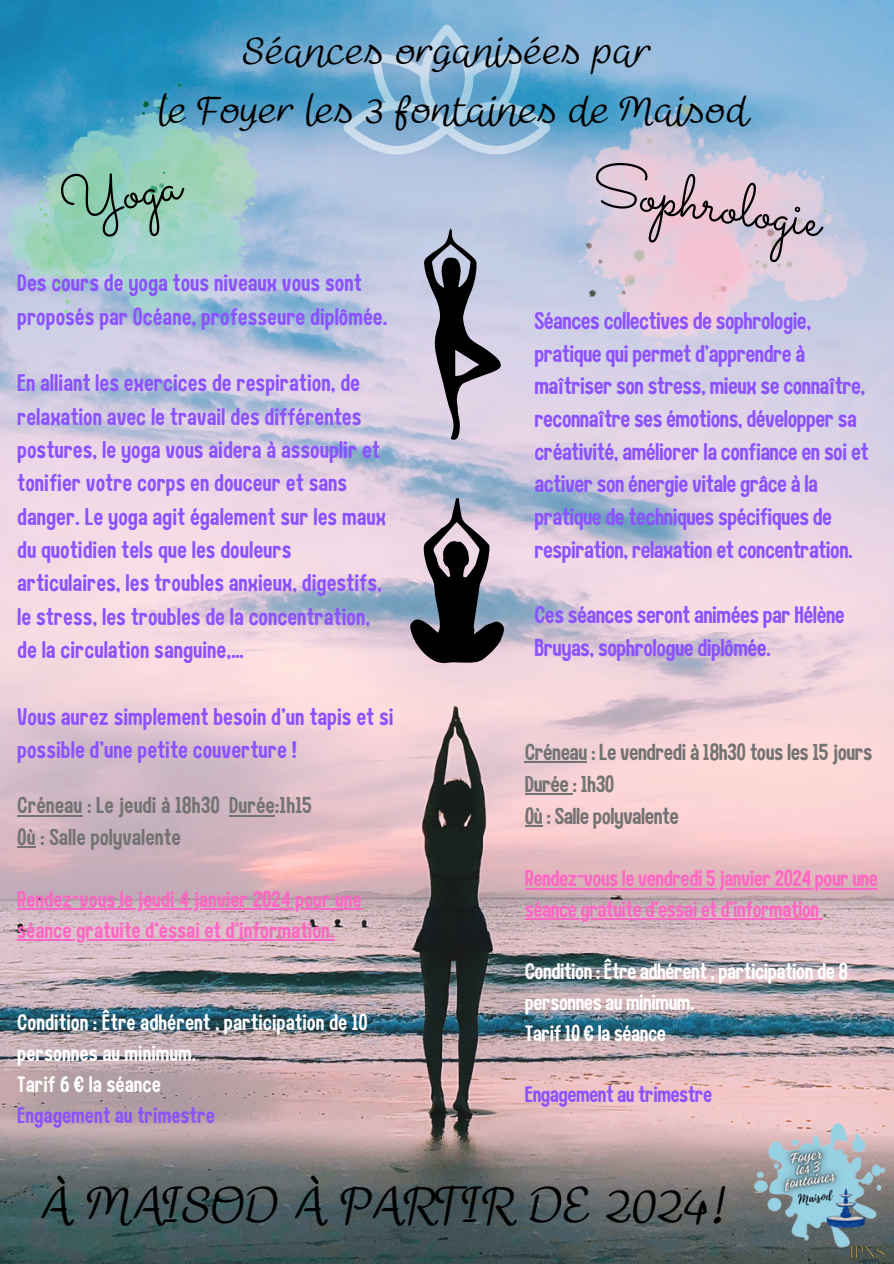
<style>
.page{position:relative;width:894px;height:1264px;background:#fff}
.page>*{position:absolute;margin:0;border:0;box-sizing:border-box;transform-origin:0 0}
.t1{font:61.2px "Sacramento";color:#000}
.t2{font:60.9px "Sacramento";color:#000}
.t3{font:700 49.65px "Cloud Script";color:#000}
.t4{font:700 37.2px "Cloud Script";color:#000}
.t5{font:24px/33.3px "Childling";color:#8c52ff}
.t6{font:24px/32.7px "Childling";letter-spacing:-.02em;color:#8c52ff}
.t7{font:22.95px/32.1px "Childling";letter-spacing:-.02em;color:#737373}
.t8{font:22.95px "Childling";color:#737373}
.t9{font:22.35px/30.8px "Childling";letter-spacing:-.01em;color:#fff}
.t10{font:22.35px/30.9px "Childling";letter-spacing:-.02em;color:#ff66c4}
.t11{font:22.35px/30.8px "Childling";color:#ff66c4}
.t12{font:22.35px "Childling";letter-spacing:-.01em;color:#8c52ff}
.s1{color:#737373}
</style>
<div class="page">
<img style="left:0;top:0;width:893px;height:1263px">
<svg style="left:424px;top:228px;width:80px;height:213px;background:#9391a0"></svg>
<svg style="left:409px;top:498px;width:95px;height:167px;background:#716d78"></svg>
<svg style="left:343px;top:24px;width:207px;height:130px;background:#88b7d7"></svg>
<img style="left:3px;top:84px;width:258px;height:249px">
<img style="left:511px;top:39px;width:382px;height:385px">
<hr style="left:17px;top:814px;width:65px;height:2px;background:#737373">
<hr style="left:229px;top:814px;width:46px;height:2px;background:#737373">
<svg style="left:17px;top:846px;width:19px;height:2px"></svg>
<hr style="left:17px;top:908px;width:344px;height:2px;background:#ff66c4">
<hr style="left:17px;top:939px;width:317px;height:2px;background:#ff66c4">
<hr style="left:524px;top:761px;width:62px;height:2px;background:#737373">
<hr style="left:524px;top:793px;width:48px;height:2px;background:#737373">
<svg style="left:524px;top:825px;width:18px;height:2px"></svg>
<hr style="left:524px;top:887px;width:336px;height:2px;background:#ff66c4">
<svg style="left:860px;top:887px;width:17px;height:2px"></svg>
<hr style="left:524px;top:918px;width:298px;height:2px;background:#ff66c4">
<img style="left:741px;top:1105px;width:152px;height:158px">
<img style="left:847px;top:1243px;width:40px;height:19px">
<p class="t4" style="left:243px;top:30px;width:409px">Séances organisées par</p>
<p class="t4" style="left:158px;top:88px;width:591px">le Foyer les 3 fontaines de Maisod</p>
<p class="t1" style="left:54px;top:163px;width:122px;rotate:-10deg">Yoga</p>
<p class="t2" style="left:596px;top:147px;width:233px;rotate:8deg">Sophrologie</p>
<p class="t5" style="left:17px;top:267px;width:372px">Des cours de yoga tous niveaux vous sont proposés par Océane, professeure diplômée.</p>
<p class="t6" style="left:534px;top:305px;width:335px">Séances collectives de sophrologie, pratique qui permet d'apprendre à maîtriser son stress, mieux se connaître, reconnaître ses émotions, développer sa créativité, améliorer la confiance en soi et activer son énergie vitale grâce à la pratique de techniques spécifiques de respiration, relaxation et concentration.</p>
<p class="t5" style="left:17px;top:367px;width:370px">En alliant les exercices de respiration, de relaxation avec le travail des différentes postures, le yoga vous aidera à assouplir et tonifier votre corps en douceur et sans danger. Le yoga agit également sur les maux du quotidien tels que les douleurs articulaires, les troubles anxieux, digestifs, le stress, les troubles de la concentration, de la circulation sanguine,…</p>
<p class="t6" style="left:534px;top:599px;width:312px">Ces séances seront animées par Hélène<br>Bruyas, sophrologue diplômée.</p>
<p class="t5" style="left:17px;top:700px;width:378px">Vous aurez simplement besoin d’un tapis et si possible d’une petite couverture !</p>
<p class="t8" style="left:17px;top:795px;width:296px">Créneau : Le jeudi à 18h30 Durée:1h15</p>
<p class="t8" style="left:17px;top:826px;width:165px">Où : Salle polyvalente</p>
<p class="t11" style="left:17px;top:885px;width:346px">Rendez-vous le jeudi 4 janvier 2024 pour une séance gratuite d'essai et d'information.</p>
<p class="t9" style="left:17px;top:1008px;width:352px">Condition : Être adhérent , participation de 10 personnes au minimum.</p>
<p class="t9" style="left:17px;top:1069px;width:145px">Tarif 6 € la séance</p>
<p class="t12" style="left:17px;top:1104px;width:199px">Engagement au trimestre</p>
<p class="t7" style="left:524px;top:737px;width:349px">Créneau : Le vendredi à 18h30 tous les 15 jours<br>Durée : 1h30</p>
<p class="t7" style="left:524px;top:801px;width:155px">Où : Salle polyvalente</p>
<p class="t10" style="left:524px;top:864px;width:354px">Rendez-vous le vendredi 5 janvier 2024 pour une séance gratuite d'essai et d'information <span class="s1">.</span></p>
<p class="t9" style="left:524px;top:956px;width:324px">Condition : Être adhérent , participation de 8 personnes au minimum.</p>
<p class="t9" style="left:524px;top:1018px;width:143px">Tarif 10 € la séance</p>
<p class="t12" style="left:524px;top:1084px;width:189px">Engagement au trimestre</p>
<p class="t3" style="left:40px;top:1176px;width:686px">À MAISOD À PARTIR DE 2024!</p>
</div>
